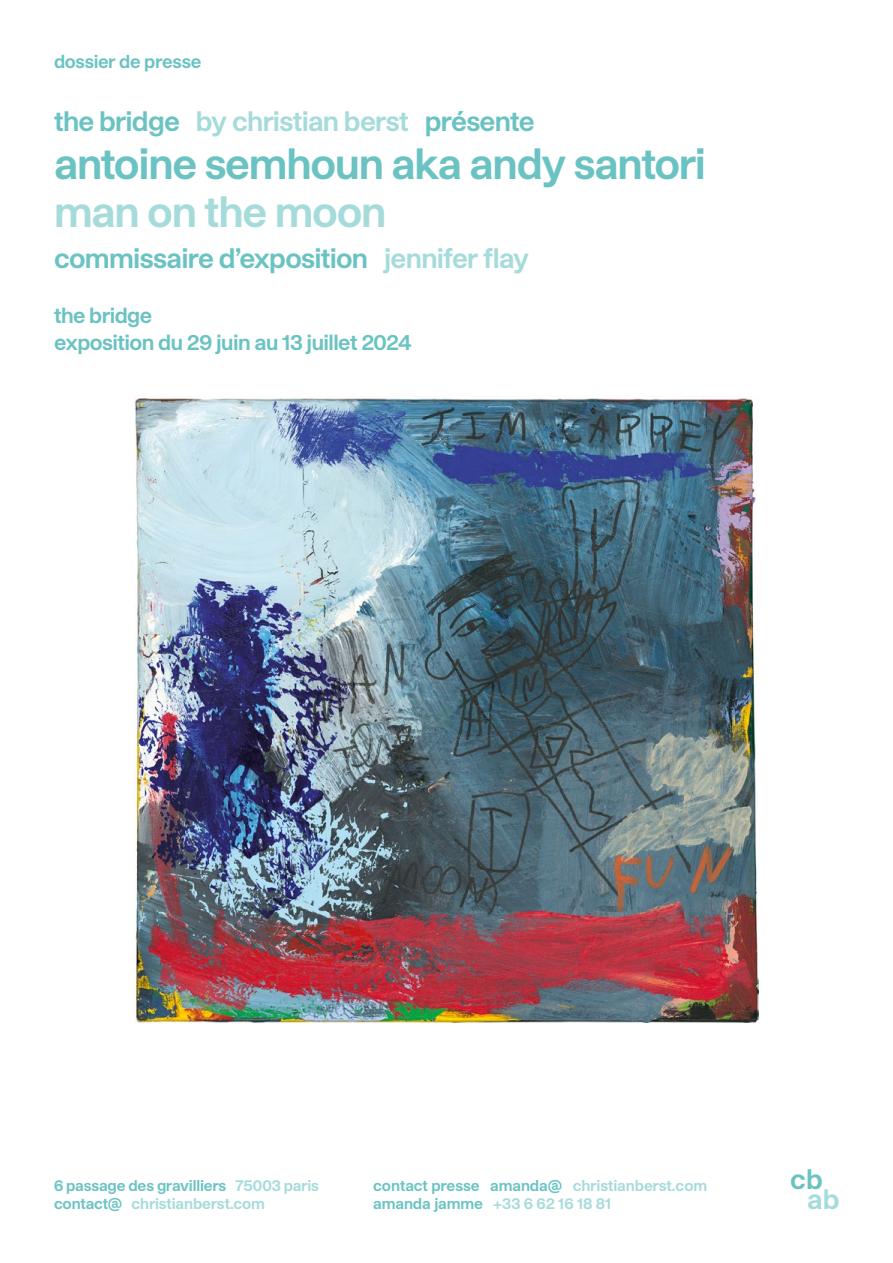
<style>
.page{position:relative;width:893px;height:1263px;background:#fff}
.page>*{position:absolute;margin:0;border:0;box-sizing:border-box;transform-origin:0 0}
.t1{font:700 42px "Studio Pro GCB";letter-spacing:-.025em;color:#6ac3c2}
.t2{font:700 42px "Studio Pro GCB";letter-spacing:-.025em;color:#a5dbda}
.t3{font:700 27px "Studio Pro GCB";letter-spacing:-.025em;color:#6ac3c2}
.t4{font:700 27px "Studio Pro GCB";color:#a5dbda}
.t5{font:700 21px/27px "Studio Pro GCB";letter-spacing:-.025em;color:#6ac3c2}
.t6{font:700 18px "Studio Pro GCB";letter-spacing:-.015em;color:#6ac3c2}
.t7{font:700 15px/18px "Studio Pro GCB";color:#6ac3c2}
.s1{color:#a5dbda}
</style>
<div class="page">
<img style="left:134px;top:396px;width:625px;height:627px">
<p class="t6" style="left:54px;top:49px;width:149px">dossier de presse</p>
<h2 class="t3" style="left:54px;top:103px;width:482px">the bridge <span class="s1">by christian berst</span> présente</h2>
<h1 class="t1" style="left:54px;top:135px;width:653px">antoine semhoun aka andy santori</h1>
<h1 class="t2" style="left:54px;top:183px;width:334px">man on the moon</h1>
<h2 class="t3" style="left:54px;top:239px;width:477px">commissaire d’exposition <span class="s1">jennifer flay</span></h2>
<h3 class="t5" style="left:54px;top:301px;width:359px">the bridge<br>exposition du 29 juin au 13 juillet 2024</h3>
<p class="t7" style="left:54px;top:1176px;width:266px">6 passage des gravilliers <span class="s1">75003 paris </span>contact@ <span class="s1">christianberst.com</span></p>
<p class="t7" style="left:373px;top:1176px;width:336px">contact presse amanda@ <span class="s1">christianberst.com </span>amanda jamme <span class="s1">+33 6 62 16 18 81</span></p>
<h2 class="t3" style="left:790px;top:1160px;width:34px">cb</h2>
<h2 class="t4" style="left:807px;top:1180px;width:34px">ab</h2>
</div>
